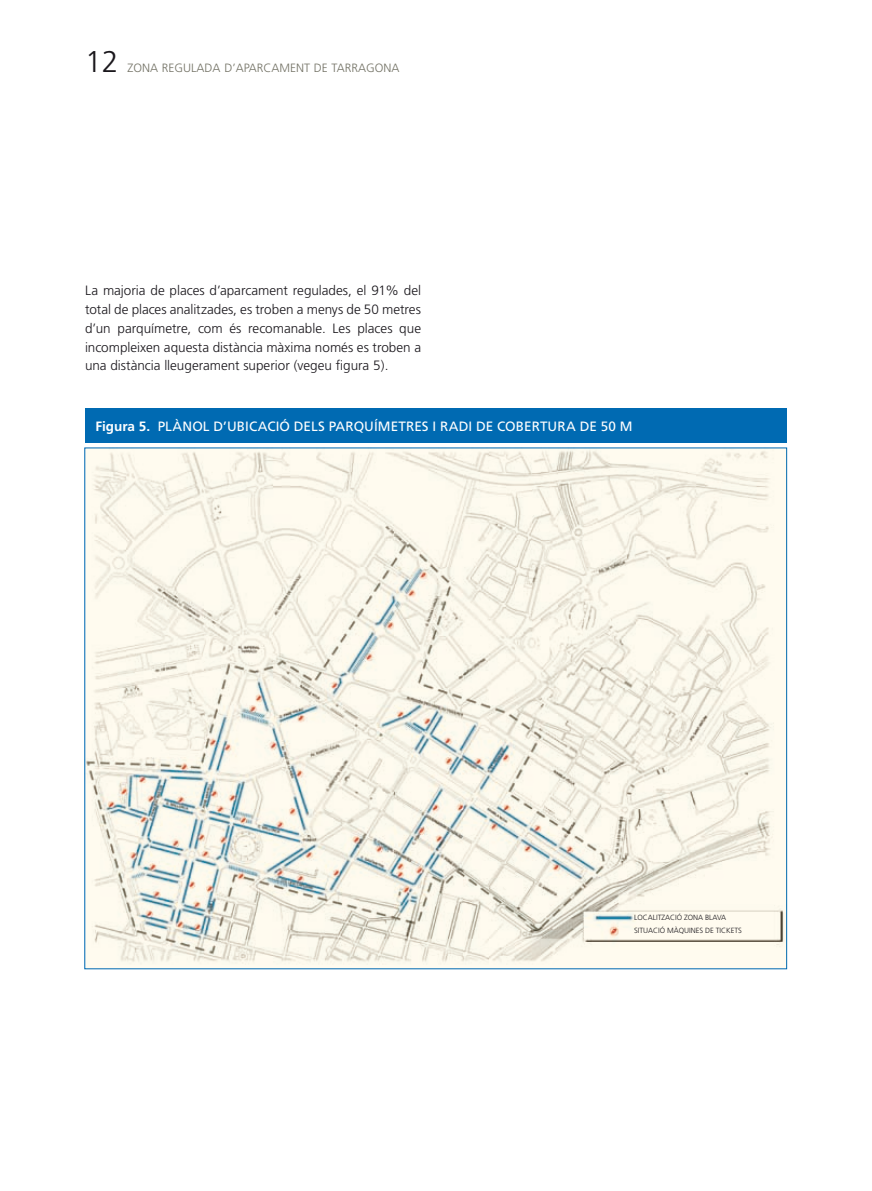
<style>
.page{position:relative;width:872px;height:1191px;background:#fff}
.page>*{position:absolute;margin:0;border:0;box-sizing:border-box;transform-origin:0 0}
.t1{font:300 30px "Frutiger";color:#1a171c}
.t2{font:300 13.5px/18.8px "Frutiger";color:#1a171c;text-align:justify}
.t3{font:13.5px "Frutiger";color:#fff}
.t4{font:700 13.5px "Frutiger";color:#fff}
.t5{font:300 12px "Frutiger";color:#727164}
.t6{font:300 7.5px/13.4px "Frutiger";letter-spacing:-.005em;color:#1a171c}
.s1{font-weight:400}
</style>
<div class="page">
<div style="left:85px;top:408px;width:701px;height:34px;background:#006ab2"></div>
<svg style="left:87px;top:449px;width:698px;height:518px;fill:#fbf8ed"></svg>
<h1 class="t1" style="left:85px;top:45px;width:35px">12</h1>
<p class="t5" style="left:128px;top:61px;width:273px">zona regulada d’aparcament de tarragona</p>
<p class="t2" style="left:85px;top:281px;width:337px">La majoria de places d’aparcament regulades, el 91% del total de places analitzades, es troben a menys de 50 metres d’un parquímetre, com és recomanable. Les places que incompleixen aquesta distància màxima només es troben a una distància lleugerament superior (vegeu figura 5).</p>
<p class="t4" style="left:95px;top:418px;width:80px">Figura 5. <span class="s1">PLÀNOL</span></p>
<p class="t3" style="left:213px;top:418px;width:23px">D’UBICACIÓ</p>
<p class="t3" style="left:294px;top:418px;width:9px">DELS</p>
<p class="t3" style="left:329px;top:418px;width:10px">PARQU</p>
<p class="t3" style="left:374px;top:418px;width:14px">ÍMETRES</p>
<p class="t3" style="left:432px;top:418px;width:17px">I RADI</p>
<p class="t3" style="left:476px;top:418px;width:31px">DE COBERTURA</p>
<p class="t3" style="left:580px;top:418px;width:52px">DE 50 M</p>
<p class="t6" style="left:634px;top:911px;width:108px">localització zona blava situació màquines de tickets</p>
</div>
